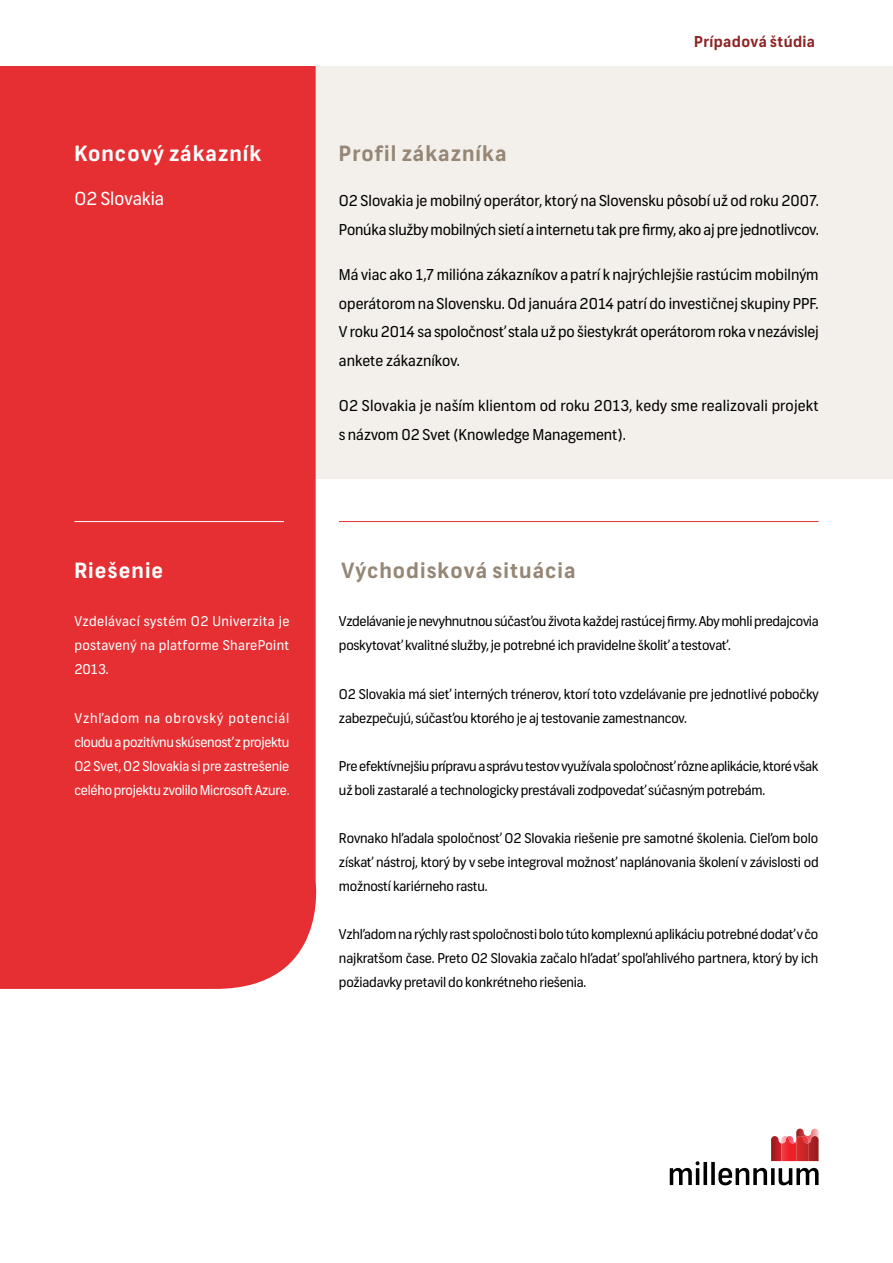
<style>
.page{position:relative;width:893px;height:1263px;background:#fff}
.page>*{position:absolute;margin:0;border:0;box-sizing:border-box;transform-origin:0 0}
.t1{font:700 21px "Frank";letter-spacing:.05em;color:#958675}
.t2{font:700 21px "Frank";letter-spacing:.05em;color:#fff}
.t3{font:18px "Frank";color:#fff}
.t4{font:15px/28.5px "Frank";color:#000}
.t5{font:700 15px "Frank";letter-spacing:.025em;color:#8e2424}
.t6{font:13.5px/24px "Frank";letter-spacing:-.015em;color:#000}
.t7{font:13.5px/24px "Frank";letter-spacing:-.005em;color:#fff;text-align:justify}
</style>
<div class="page">
<div style="left:0;top:0;width:893px;height:479px;background:#f3efea"></div>
<div style="left:0;top:66px;width:317px;height:923px;background:#e52f32"></div>
<svg style="left:670px;top:1128px;width:149px;height:57px"></svg>
<hr style="left:339px;top:521px;width:480px;height:1px;background:#e52f32">
<hr style="left:74px;top:521px;width:210px;height:1px;background:#fff">
<div style="left:0;top:0;width:893px;height:66px;background:#fff"></div>
<p class="t2" style="left:74px;top:140px;width:188px">Koncový zákazník</p>
<p class="t3" style="left:74px;top:187px;width:91px">O2 Slovakia</p>
<p class="t2" style="left:74px;top:558px;width:90px">Riešenie</p>
<p class="t7" style="left:74px;top:610px;width:217px">Vzdelávací systém O2 Univerzita je postavený na platforme SharePoint 2013.</p>
<p class="t7" style="left:74px;top:706px;width:217px">Vzhľadom na obrovský potenciál cloudu a pozitívnu skúsenosť z projektu O2 Svet, O2 Slovakia si pre zastrešenie celého projektu zvolilo Microsoft Azure.</p>
<p class="t5" style="left:694px;top:32px;width:122px">Prípadová štúdia</p>
<p class="t1" style="left:339px;top:141px;width:169px">Profil zákazníka</p>
<p class="t4" style="left:339px;top:187px;width:481px">O2 Slovakia je mobilný operátor, ktorý na Slovensku pôsobí už od roku 2007.<br>Ponúka služby mobilných sietí a internetu tak pre firmy, ako aj pre jednotlivcov.</p>
<p class="t4" style="left:339px;top:261px;width:481px;text-align:justify">Má viac ako 1,7 milióna zákazníkov a patrí k najrýchlejšie rastúcim mobilným operátorom na Slovensku. Od januára 2014 patrí do investičnej skupiny PPF.<br>V roku 2014 sa spoločnosť stala už po šiestykrát operátorom roka v nezávislej ankete zákazníkov.</p>
<p class="t4" style="left:339px;top:392px;width:481px">O2 Slovakia je naším klientom od roku 2013, kedy sme realizovali projekt s názvom 02 Svet (Knowledge Management).</p>
<p class="t1" style="left:341px;top:558px;width:236px">Východisková situácia</p>
<p class="t6" style="left:339px;top:610px;width:481px">Vzdelávanie je nevyhnutnou súčasťou života každej rastúcej firmy. Aby mohli predajcovia poskytovať kvalitné služby, je potrebné ich pravidelne školiť a testovať.</p>
<p class="t6" style="left:339px;top:682px;width:481px">O2 Slovakia má sieť interných trénerov, ktorí toto vzdelávanie pre jednotlivé pobočky zabezpečujú, súčasťou ktorého je aj testovanie zamestnancov.</p>
<p class="t6" style="left:339px;top:754px;width:481px">Pre efektívnejšiu prípravu a správu testov využívala spoločnosť rôzne aplikácie, ktoré však už boli zastaralé a technologicky prestávali zodpovedať súčasným potrebám.</p>
<p class="t6" style="left:339px;top:826px;width:481px;text-align:justify">Rovnako hľadala spoločnosť O2 Slovakia riešenie pre samotné školenia. Cieľom bolo získať nástroj, ktorý by v sebe integroval možnosť naplánovania školení v závislosti od možností kariérneho rastu.</p>
<p class="t6" style="left:339px;top:922px;width:481px;text-align:justify">Vzhľadom na rýchly rast spoločnosti bolo túto komplexnú aplikáciu potrebné dodať v čo najkratšom čase. Preto O2 Slovakia začalo hľadať spoľahlivého partnera, ktorý by ich požiadavky pretavil do konkrétneho riešenia.</p>
</div>
